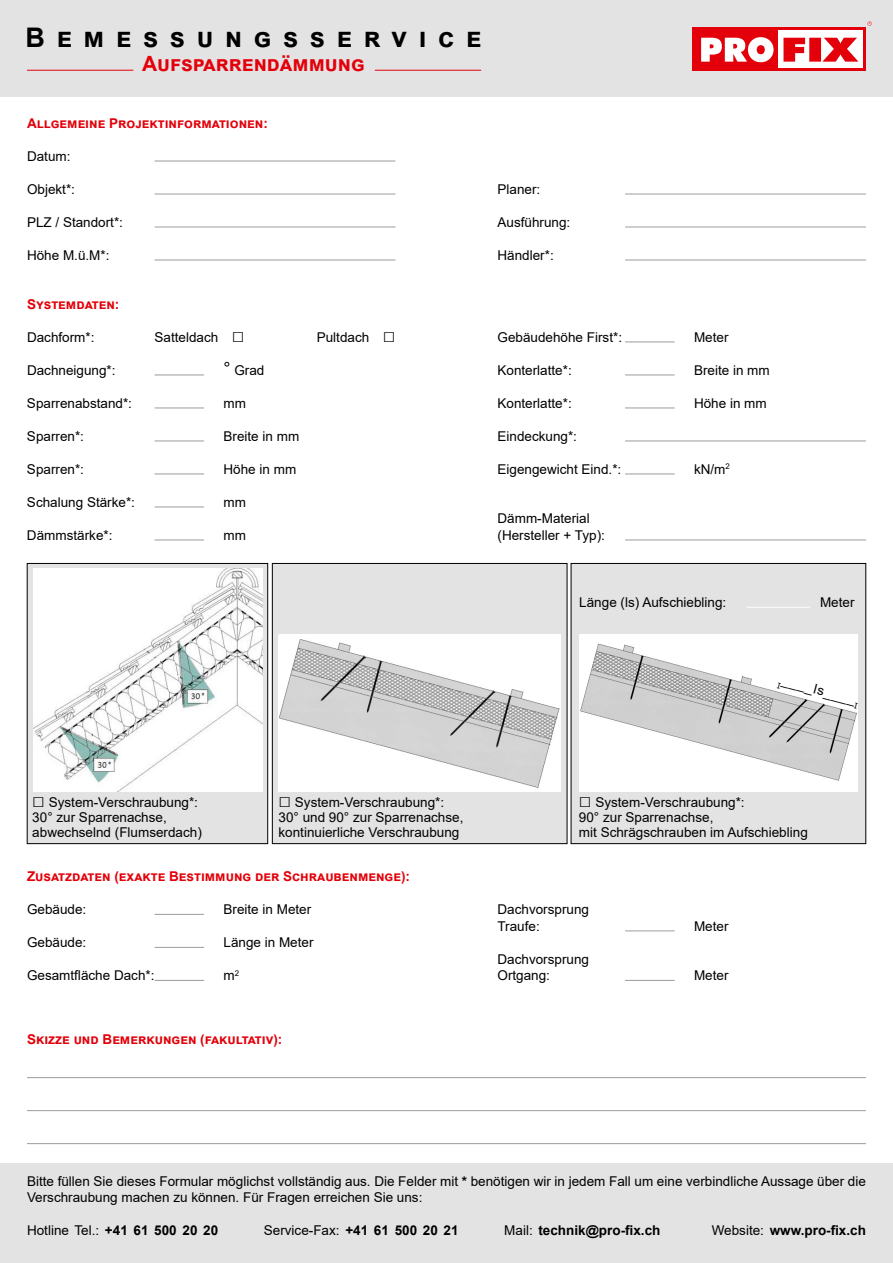
<style>
.page{position:relative;width:893px;height:1263px;background:#fff}
.page>*{position:absolute;margin:0;border:0;box-sizing:border-box;transform-origin:0 0}
.t1{font:700 27px "Arial";letter-spacing:.435em;color:#000}
.t2{font:700 21px "Arial";color:#e3000a}
.t3{font:13.5px/15px "Arial";color:#000}
.t4{font:700 13.5px "Arial";color:#e3000a}
.t5{font:700 13.5px "Arial";color:#000}
.s1{font-size:21px}
.s2{font-size:18px}
.s3{font-weight:700}
.s4{font-weight:400}
</style>
<div class="page">
<div style="left:0;top:0;width:893px;height:97px;background:#e3e3e3"></div>
<div style="left:692px;top:27px;width:174px;height:44px;background:#e3000a"></div>
<div style="left:778px;top:30px;width:85px;height:38px;background:#fff"></div>
<svg style="left:701px;top:37px;width:73px;height:25px"></svg>
<svg style="left:783px;top:38px;width:75px;height:24px"></svg>
<svg style="left:867px;top:21px;width:5px;height:5px"></svg>
<hr style="left:27px;top:70px;width:106px;height:1px;background:#e3000a">
<hr style="left:375px;top:70px;width:106px;height:1px;background:#e3000a">
<hr style="left:155px;top:161px;width:240px;height:1px;background:#9b9c9c">
<hr style="left:155px;top:194px;width:240px;height:1px;background:#9b9c9c">
<hr style="left:155px;top:227px;width:240px;height:1px;background:#9b9c9c">
<hr style="left:155px;top:260px;width:240px;height:1px;background:#9b9c9c">
<hr style="left:625px;top:194px;width:241px;height:1px;background:#9b9c9c">
<hr style="left:625px;top:227px;width:241px;height:1px;background:#9b9c9c">
<hr style="left:625px;top:260px;width:241px;height:1px;background:#9b9c9c">
<hr style="left:155px;top:914px;width:49px;height:1px;background:#9b9c9c">
<hr style="left:155px;top:947px;width:49px;height:1px;background:#9b9c9c">
<hr style="left:155px;top:980px;width:49px;height:1px;background:#9b9c9c">
<hr style="left:625px;top:930px;width:50px;height:1px;background:#9b9c9c">
<hr style="left:625px;top:980px;width:50px;height:1px;background:#9b9c9c">
<div style="left:0;top:1163px;width:893px;height:100px;background:#e3e3e3"></div>
<hr style="left:27px;top:1077px;width:839px;height:1px;background:#9b9c9c">
<hr style="left:27px;top:1110px;width:839px;height:1px;background:#9b9c9c">
<hr style="left:27px;top:1143px;width:839px;height:1px;background:#9b9c9c">
<div style="left:571px;top:563px;width:295px;height:281px;background:#e3e3e3"></div>
<div style="left:571px;top:563px;width:295px;height:281px;border:1px solid #000"></div>
<div style="left:272px;top:563px;width:295px;height:281px;background:#e3e3e3"></div>
<div style="left:272px;top:563px;width:295px;height:281px;border:1px solid #000"></div>
<div style="left:27px;top:563px;width:241px;height:281px;background:#e3e3e3"></div>
<div style="left:27px;top:563px;width:241px;height:281px;border:1px solid #000"></div>
<img style="left:33px;top:568px;width:229px;height:223px">
<div style="left:580px;top:634px;width:278px;height:157px;background:#fff"></div>
<img style="left:580px;top:643px;width:277px;height:138px">
<img style="left:279px;top:635px;width:282px;height:156px">
<hr style="left:746px;top:607px;width:64px;height:1px;background:#fff">
<hr style="left:155px;top:375px;width:49px;height:1px;background:#9b9c9c">
<hr style="left:155px;top:408px;width:49px;height:1px;background:#9b9c9c">
<hr style="left:155px;top:441px;width:49px;height:1px;background:#9b9c9c">
<hr style="left:155px;top:474px;width:49px;height:1px;background:#9b9c9c">
<hr style="left:155px;top:507px;width:49px;height:1px;background:#9b9c9c">
<hr style="left:155px;top:540px;width:49px;height:1px;background:#9b9c9c">
<hr style="left:625px;top:342px;width:50px;height:1px;background:#9b9c9c">
<hr style="left:625px;top:375px;width:50px;height:1px;background:#9b9c9c">
<hr style="left:625px;top:408px;width:50px;height:1px;background:#9b9c9c">
<hr style="left:625px;top:441px;width:241px;height:1px;background:#9b9c9c">
<hr style="left:625px;top:474px;width:50px;height:1px;background:#9b9c9c">
<hr style="left:625px;top:540px;width:241px;height:1px;background:#9b9c9c">
<h1 class="t1" style="left:26px;top:18px;width:457px">Bemessungsservice</h1>
<h2 class="t2" style="left:142px;top:48px;width:224px">Aufsparrendämmung</h2>
<p class="t4" style="left:27px;top:113px;width:242px">Allgemeine Projektinformationen:</p>
<p class="t3" style="left:27px;top:148px;width:45px">Datum:</p>
<p class="t3" style="left:27px;top:181px;width:50px">Objekt*:</p>
<p class="t3" style="left:27px;top:214px;width:98px">PLZ / Standort*:</p>
<p class="t3" style="left:27px;top:247px;width:84px">Höhe M.ü.M*:</p>
<p class="t4" style="left:27px;top:294px;width:94px">Systemdaten:</p>
<p class="t3" style="left:27px;top:329px;width:69px">Dachform*:</p>
<p class="t3" style="left:154px;top:329px;width:91px">Satteldach <span class="s1">□</span></p>
<p class="t3" style="left:317px;top:329px;width:80px">Pultdach <span class="s1">□</span></p>
<p class="t3" style="left:27px;top:362px;width:90px">Dachneigung*:</p>
<p class="t3" style="left:224px;top:362px;width:42px"><span class="s2">°</span> Grad</p>
<p class="t3" style="left:27px;top:395px;width:107px">Sparrenabstand*:</p>
<p class="t3" style="left:224px;top:395px;width:24px">mm</p>
<p class="t3" style="left:27px;top:428px;width:59px">Sparren*:</p>
<p class="t3" style="left:224px;top:428px;width:77px">Breite in mm</p>
<p class="t3" style="left:27px;top:461px;width:59px">Sparren*:</p>
<p class="t3" style="left:224px;top:461px;width:74px">Höhe in mm</p>
<p class="t3" style="left:27px;top:494px;width:110px">Schalung Stärke*:</p>
<p class="t3" style="left:224px;top:494px;width:24px">mm</p>
<p class="t3" style="left:27px;top:527px;width:87px">Dämmstärke*:</p>
<p class="t3" style="left:224px;top:527px;width:24px">mm</p>
<p class="t3" style="left:497px;top:181px;width:44px">Planer:</p>
<p class="t3" style="left:497px;top:214px;width:74px">Ausführung:</p>
<p class="t3" style="left:497px;top:247px;width:58px">Händler*:</p>
<p class="t3" style="left:497px;top:329px;width:126px">Gebäudehöhe First*:</p>
<p class="t3" style="left:694px;top:329px;width:36px">Meter</p>
<p class="t3" style="left:497px;top:362px;width:76px">Konterlatte*:</p>
<p class="t3" style="left:694px;top:362px;width:77px">Breite in mm</p>
<p class="t3" style="left:497px;top:395px;width:76px">Konterlatte*:</p>
<p class="t3" style="left:694px;top:395px;width:74px">Höhe in mm</p>
<p class="t3" style="left:497px;top:428px;width:81px">Eindeckung*:</p>
<p class="t3" style="left:497px;top:461px;width:125px">Eigengewicht Eind.*:</p>
<p class="t3" style="left:694px;top:461px;width:37px">kN/m<sup>2</sup></p>
<p class="t3" style="left:497px;top:510px;width:109px;line-height:16.5px">Dämm-Material (Hersteller + Typ):</p>
<p class="t3" style="left:579px;top:595px;width:149px">Länge (ls) Aufschiebling:</p>
<p class="t3" style="left:820px;top:595px;width:36px">Meter</p>
<p class="t3" style="left:781px;top:671px;width:84px;rotate:15deg"><sub>І</sub>____ls____<sub>І</sub></p>
<p class="t3" style="left:32px;top:794px;width:171px"><span class="s1">□</span> System-Verschraubung*:<br>30° zur Sparrenachse, abwechselnd (Flumserdach)</p>
<p class="t3" style="left:279px;top:794px;width:186px"><span class="s1">□</span> System-Verschraubung*:<br>30° und 90° zur Sparrenachse, kontinuierliche Verschraubung</p>
<p class="t3" style="left:579px;top:794px;width:230px"><span class="s1">□</span> System-Verschraubung*:<br>90° zur Sparrenachse,<br>mit Schrägschrauben im Aufschiebling</p>
<p class="t4" style="left:27px;top:867px;width:385px">Zusatzdaten (exakte Bestimmung der Schraubenmenge):</p>
<p class="t3" style="left:27px;top:902px;width:61px">Gebäude:</p>
<p class="t3" style="left:224px;top:902px;width:89px">Breite in Meter</p>
<p class="t3" style="left:27px;top:935px;width:61px">Gebäude:</p>
<p class="t3" style="left:224px;top:935px;width:92px">Länge in Meter</p>
<p class="t3" style="left:27px;top:968px;width:129px">Gesamtfläche Dach*:</p>
<p class="t3" style="left:224px;top:968px;width:17px">m<sup>2</sup></p>
<p class="t4" style="left:27px;top:1030px;width:257px">Skizze und Bemerkungen (fakultativ):</p>
<p class="t3" style="left:497px;top:901px;width:93px;line-height:16.5px">Dachvorsprung<br>Traufe:</p>
<p class="t3" style="left:497px;top:950px;width:93px;line-height:16.5px">Dachvorsprung<br>Ortgang:</p>
<p class="t3" style="left:694px;top:918px;width:36px">Meter</p>
<p class="t3" style="left:694px;top:968px;width:36px">Meter</p>
<p class="t3" style="left:27px;top:1172px;width:840px;line-height:16.5px">Bitte füllen Sie dieses Formular möglichst vollständig aus. Die Felder mit <span class="s3">*</span> benötigen wir in jedem Fall um eine verbindliche Aussage über die<br>Verschraubung machen zu können. Für Fragen erreichen Sie uns:</p>
<p class="t3" style="left:27px;top:1223px;width:193px">Hotline Tel.: <span class="s3">+41 61 500 20 20</span></p>
<p class="t3" style="left:264px;top:1223px;width:196px">Service-Fax: <span class="s3">+41 61 500 20 21</span></p>
<p class="t5" style="left:504px;top:1221px;width:158px"><span class="s4">Mail:</span> technik@pro-fix.ch</p>
<p class="t5" style="left:712px;top:1221px;width:156px"><span class="s4">Website:</span> www.pro-fix.ch</p>
</div>
